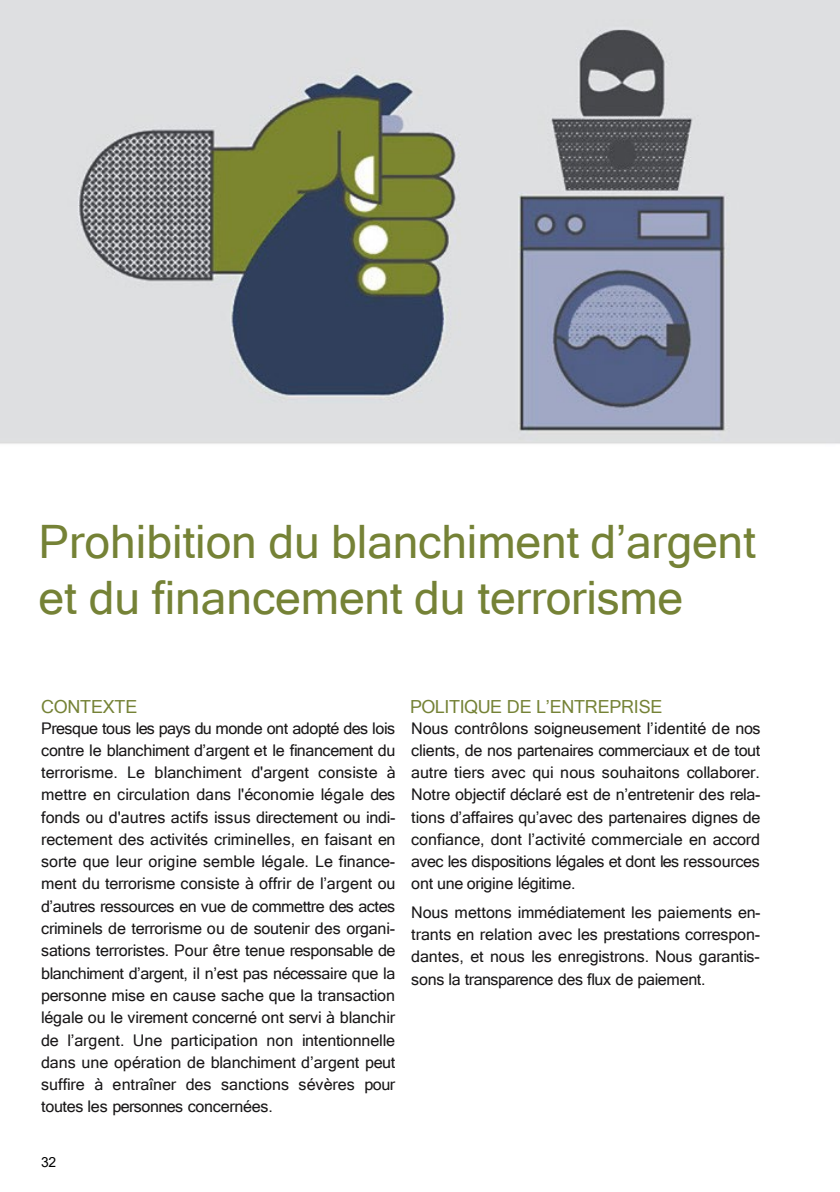
<style>
.page{position:relative;width:840px;height:1192px;background:#fff}
.page>*{position:absolute;margin:0;border:0;box-sizing:border-box;transform-origin:0 0}
.t1{font:46px/56.4px "Microsoft Sans Serif";color:#758236}
.t2{font:18px "Microsoft Sans Serif";letter-spacing:-.015em;color:#758236}
.t3{font:16px/22.2px "Microsoft Sans Serif";letter-spacing:-.02em;color:#191718;text-align:justify}
.t4{font:14px "Arial";color:#000}
</style>
<div class="page">
<img style="left:0;top:0;width:839px;height:444px">
<h2 class="t1" style="left:38px;top:512px;width:719px">Prohibition du blanchiment d’argent et du financement du terrorisme</h2>
<p class="t2" style="left:41px;top:694px;width:98px">CONTEXTE</p>
<p class="t3" style="left:41px;top:716px;width:356px">Presque tous les pays du monde ont adopté des lois contre le blanchiment d’argent et le financement du terrorisme. Le blanchiment d'argent consiste à mettre en circulation dans l'économie légale des fonds ou d'autres actifs issus directement ou indi&shy;rectement des activités criminelles, en faisant en sorte que leur origine semble légale. Le finance&shy;ment du terrorisme consiste à offrir de l’argent ou d’autres ressources en vue de commettre des actes criminels de terrorisme ou de soutenir des organi&shy;sations terroristes. Pour être tenue responsable de blanchiment d’argent, il n’est pas nécessaire que la personne mise en cause sache que la transaction légale ou le virement concerné ont servi à blanchir de l’argent. Une participation non intentionnelle dans une opération de blanchiment d’argent peut suffire à entraîner des sanctions sévères pour toutes les personnes concernées.</p>
<p class="t2" style="left:410px;top:694px;width:254px">POLITIQUE DE L’ENTREPRISE</p>
<p class="t3" style="left:411px;top:716px;width:351px">Nous contrôlons soigneusement l’identité de nos clients, de nos partenaires commerciaux et de tout autre tiers avec qui nous souhaitons collaborer.<br>Notre objectif déclaré est de n’entretenir des rela&shy;tions d’affaires qu’avec des partenaires dignes de confiance, dont l’activité commerciale en accord avec les dispositions légales et dont les ressources ont une origine légitime.</p>
<p class="t3" style="left:411px;top:900px;width:351px">Nous mettons immédiatement les paiements en&shy;trants en relation avec les prestations correspon&shy;dantes, et nous les enregistrons. Nous garantis&shy;sons la transparence des flux de paiement.</p>
<p class="t4" style="left:41px;top:1152px;width:16px">32</p>
</div>
